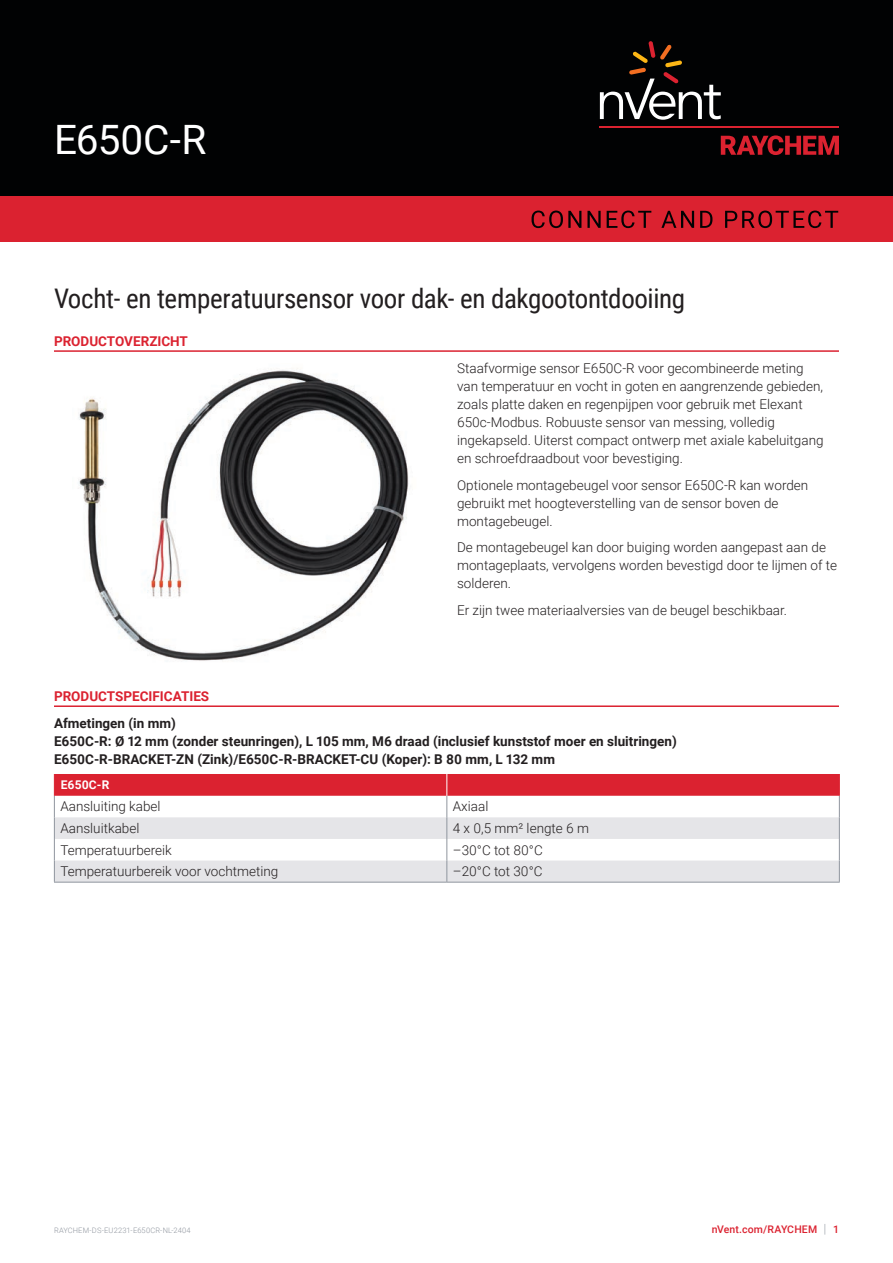
<style>
.page{position:relative;width:893px;height:1263px;background:#fff}
.page>*{position:absolute;margin:0;border:0;box-sizing:border-box;transform-origin:0 0}
.Title_Product_Name{font:40.5px "Roboto";letter-spacing:-.015em;color:#fff}
.Product_Description{font:27px "Roboto Condensed";letter-spacing:-.01em;color:#231f20}
.Bodytext_1{font:300 13.5px/18px "Roboto";color:#231f20}
.Bodytext_2{font:700 13.5px/18px "Roboto";color:#231f20}
.Table_Text{font:300 13.5px "Roboto";color:#231f20}
.Subhead{font:700 13.5px "Roboto";color:#db2230}
.Subhead_L-2{font:700 13.5px "Roboto";color:#231f20}
.Table_Subhead{font:700 12px "Roboto";letter-spacing:.01em;color:#fff}
.t1{font:500 10.5px "Roboto";letter-spacing:.015em;color:#db2230}
.t2{font:300 7.5px "Roboto";letter-spacing:.015em;color:#8f959e}
.s1{font-weight:300;font-size:12.6px;color:#8f959e}
</style>
<div class="page">
<div style="left:0;top:0;width:893px;height:196px;background:#010203"></div>
<div style="left:0;top:196px;width:893px;height:45px;background:#db2230"></div>
<svg style="left:532px;top:211px;width:306px;height:17px"></svg>
<svg style="left:721px;top:135px;width:118px;height:20px"></svg>
<hr style="left:600px;top:127px;width:239px;height:1px;background:#db2230">
<svg style="left:600px;top:41px;width:121px;height:79px"></svg>
<img style="left:78px;top:368px;width:331px;height:293px">
<hr style="left:54px;top:350px;width:785px;height:2px;background:#db2230">
<hr style="left:54px;top:705px;width:785px;height:2px;background:#db2230">
<hr style="left:54px;top:882px;width:393px;height:1px;background:#8f959e">
<hr style="left:447px;top:882px;width:393px;height:1px;background:#8f959e">
<svg style="left:54px;top:774px;width:786px;height:108px"></svg>
<p class="Title_Product_Name" style="left:54px;top:111px;width:154px">E650C-R</p>
<p class="Product_Description" style="left:54px;top:280px;width:633px">Vocht- en temperatuursensor voor dak- en dakgootontdooiing</p>
<p class="Subhead" style="left:54px;top:332px;width:135px">PRODUCTOVERZICHT</p>
<p class="Bodytext_1" style="left:457px;top:359px;width:368px">Staafvormige sensor E650C-R voor gecombineerde meting van temperatuur en vocht in goten en aangrenzende gebieden, zoals platte daken en regenpijpen voor gebruik met Elexant 650c-Modbus. Robuuste sensor van messing, volledig ingekapseld. Uiterst compact ontwerp met axiale kabeluitgang en schroefdraadbout voor bevestiging.</p>
<p class="Bodytext_1" style="left:457px;top:475px;width:353px">Optionele montagebeugel voor sensor E650C-R kan worden gebruikt met hoogteverstelling van de sensor boven de montagebeugel.</p>
<p class="Bodytext_1" style="left:457px;top:538px;width:381px">De montagebeugel kan door buiging worden aangepast aan de montageplaats, vervolgens worden bevestigd door te lijmen of te solderen.</p>
<p class="Bodytext_1" style="left:457px;top:600px;width:331px">Er zijn twee materiaalversies van de beugel beschikbaar.</p>
<p class="Subhead" style="left:54px;top:687px;width:157px">PRODUCTSPECIFICATIES</p>
<p class="Subhead_L-2" style="left:54px;top:713px;width:123px">Afmetingen (in mm)</p>
<p class="Bodytext_2" style="left:54px;top:731px;width:624px">E650C-R: Ø 12 mm (zonder steunringen), L 105 mm, M6 draad (inclusief kunststof moer en sluitringen)<br>E650C-R-BRACKET-ZN (Zink)/E650C-R-BRACKET-CU (Koper): B 80 mm, L 132 mm</p>
<p class="Table_Subhead" style="left:61px;top:777px;width:50px">E650C-R</p>
<p class="Table_Text" style="left:60px;top:797px;width:102px">Aansluiting kabel</p>
<p class="Table_Text" style="left:453px;top:797px;width:37px">Axiaal</p>
<p class="Table_Text" style="left:60px;top:819px;width:81px">Aansluitkabel</p>
<p class="Table_Text" style="left:453px;top:819px;width:138px">4 x 0,5 mm² lengte 6 m</p>
<p class="Table_Text" style="left:60px;top:840px;width:113px">Temperatuurbereik</p>
<p class="Table_Text" style="left:453px;top:840px;width:91px">–30°C tot 80°C</p>
<p class="Table_Text" style="left:60px;top:862px;width:219px">Temperatuurbereik voor vochtmeting</p>
<p class="Table_Text" style="left:453px;top:862px;width:91px">–20°C tot 30°C</p>
<p class="t2" style="left:54px;top:1225px;width:138px">RAYCHEM-DS-EU2231-E650CR-NL-2404</p>
<p class="t1" style="left:712px;top:1222px;width:129px">nVent.com/RAYCHEM <span class="s1">|</span> 1</p>
</div>
